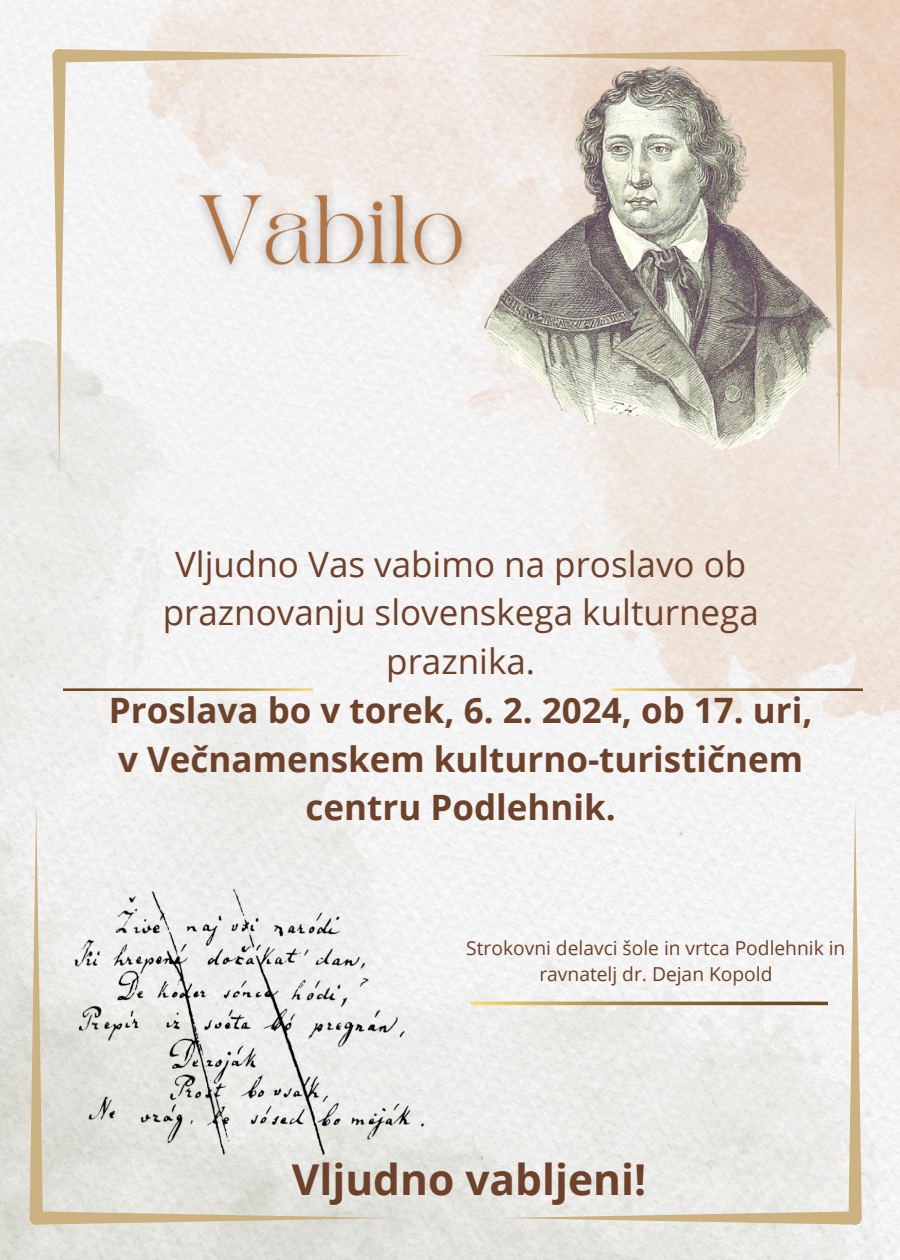
<style>
.page{position:relative;width:900px;height:1260px;background:#fff}
.page>*{position:absolute;margin:0;border:0;box-sizing:border-box;transform-origin:0 0}
.t1{font:700 42.5px "Open Sans";color:#6d412a}
.t2{font:700 35px/48.8px "Open Sans";color:#6d412a;text-align:center}
.t3{font:35px/48.8px "Open Sans";color:#6d412a;text-align:center}
.t4{font:19.25px/25.8px "Open Sans";color:#6d412a;text-align:center}
</style>
<div class="page">
<img style="left:0;top:0;width:900px;height:1260px">
<svg style="left:29px;top:1211px;width:360px;height:14px;background:#d5c9ae"></svg>
<svg style="left:30px;top:802px;width:13px;height:425px;background:#d9ccb1"></svg>
<svg style="left:502px;top:1211px;width:360px;height:14px;background:#dbceb6"></svg>
<svg style="left:848px;top:802px;width:14px;height:425px"></svg>
<svg style="left:63px;top:678px;width:250px;height:22px"></svg>
<svg style="left:612px;top:678px;width:250px;height:22px"></svg>
<svg style="left:470px;top:986px;width:357px;height:32px"></svg>
<svg style="left:52px;top:49px;width:360px;height:14px;background:#dfcfb5"></svg>
<svg style="left:53px;top:47px;width:13px;height:425px"></svg>
<img style="left:182px;top:180px;width:253px;height:106px">
<img style="left:435px;top:17px;width:465px;height:467px">
<img style="left:74px;top:889px;width:349px;height:266px">
<p class="t3" style="left:163px;top:539px;width:598px">Vljudno Vas vabimo na proslavo ob praznovanju slovenskega kulturnega praznika.</p>
<p class="t2" style="left:109px;top:685px;width:705px">Proslava bo v torek, 6. 2. 2024, ob 17. uri, v Večnamenskem kulturno-turističnem centru Podlehnik.</p>
<p class="t4" style="left:466px;top:935px;width:381px">Strokovni delavci šole in vrtca Podlehnik in ravnatelj dr. Dejan Kopold</p>
<p class="t1" style="left:292px;top:1150px;width:356px">Vljudno vabljeni!</p>
</div>
